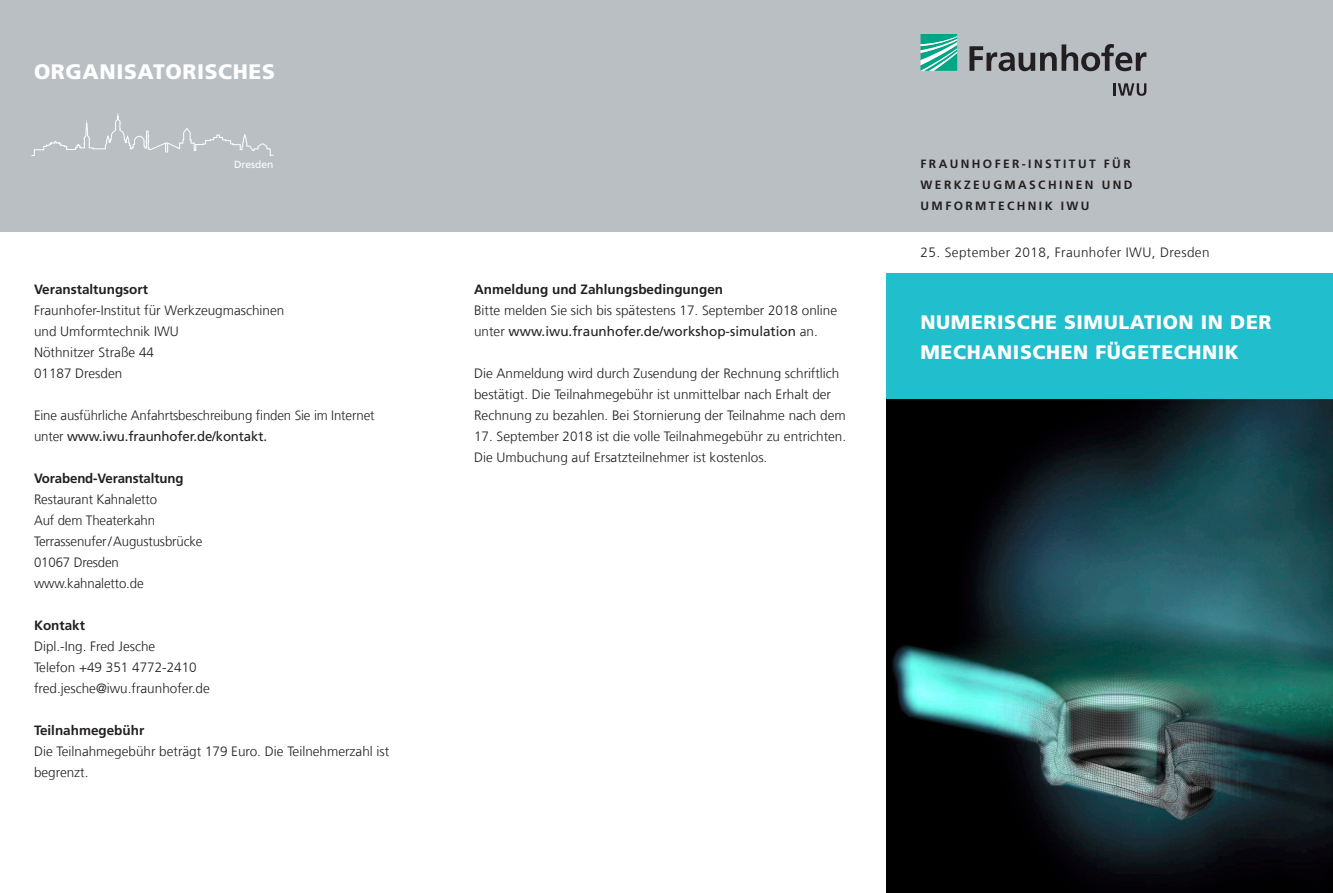
<style>
.page{position:relative;width:1333px;height:893px;background:#fff}
.page>*{position:absolute;margin:0;border:0;box-sizing:border-box;transform-origin:0 0}
._12_Überschrift_im_B{font:900 21px "Frutiger LT Com";letter-spacing:.03em;color:#fff}
._03_Standardüberschr{font:900 19.5px/30px "Frutiger LT Com";letter-spacing:.03em;color:#fff}
._06_Fließtext{font:300 13.5px/21px "Frutiger LT Com";color:#231f20}
._06_Fließtext-2{font:700 13.5px "Frutiger LT Com";color:#231f20}
._07_Zwischenüberschr{font:300 13.5px "Frutiger LT Com";letter-spacing:.03em;color:#231f20}
._10_Institutsname{font:700 12px/21px "Frutiger LT Com";letter-spacing:.2em;color:#231f20}
.t1{font:10.2px "Frutiger LT Com";color:#fff}
.s1{font-weight:400}
</style>
<div class="page">
<div style="left:0;top:0;width:1333px;height:231px;background:#babfc3"></div>
<img style="left:887px;top:399px;width:446px;height:494px">
<svg style="left:921px;top:34px;width:36px;height:37px"></svg>
<svg style="left:970px;top:44px;width:176px;height:27px"></svg>
<svg style="left:1113px;top:83px;width:33px;height:13px"></svg>
<div style="left:887px;top:273px;width:446px;height:126px;background:#21bece"></div>
<svg style="left:31px;top:113px;width:243px;height:43px"></svg>
<p class="_12_Überschrift_im_B" style="left:34px;top:59px;width:242px">ORGANISATORISCHES</p>
<p class="t1" style="left:234px;top:159px;width:41px">Dresden</p>
<p class="_06_Fließtext-2" style="left:34px;top:281px;width:116px">Veranstaltungsort</p>
<p class="_06_Fließtext" style="left:34px;top:300px;width:252px">Fraunhofer-Institut für Werkzeugmaschinen</p>
<p class="_06_Fließtext" style="left:34px;top:321px;width:146px">und Umformtechnik IWU</p>
<p class="_06_Fließtext" style="left:34px;top:342px;width:122px">Nöthnitzer Straße 44</p>
<p class="_06_Fließtext" style="left:34px;top:363px;width:90px">01187 Dresden</p>
<p class="_06_Fließtext" style="left:34px;top:405px;width:342px">Eine ausführliche Anfahrtsbeschreibung finden Sie im Internet unter <span class="s1">www.iwu.fraunhofer.de/kontakt.</span></p>
<p class="_06_Fließtext-2" style="left:34px;top:470px;width:151px">Vorabend-Veranstaltung</p>
<p class="_06_Fließtext" style="left:34px;top:489px;width:125px">Restaurant Kahnaletto</p>
<p class="_06_Fließtext" style="left:34px;top:510px;width:123px">Auf dem Theaterkahn</p>
<p class="_06_Fließtext" style="left:34px;top:531px;width:170px">Terrassenufer/Augustusbrücke</p>
<p class="_06_Fließtext" style="left:34px;top:552px;width:86px">01067 Dresden</p>
<p class="_06_Fließtext" style="left:34px;top:573px;width:111px">www.kahnaletto.de</p>
<p class="_06_Fließtext-2" style="left:34px;top:617px;width:53px">Kontakt</p>
<p class="_06_Fließtext" style="left:34px;top:636px;width:123px">Dipl.-Ing. Fred Jesche</p>
<p class="_06_Fließtext" style="left:34px;top:657px;width:164px">Telefon +49 351 4772-2410</p>
<p class="_06_Fließtext" style="left:34px;top:678px;width:177px">fred.jesche@iwu.fraunhofer.de</p>
<p class="_06_Fließtext-2" style="left:34px;top:722px;width:112px">Teilnahmegebühr</p>
<p class="_06_Fließtext" style="left:34px;top:741px;width:357px">Die Teilnahmegebühr beträgt 179 Euro. Die Teilnehmerzahl ist begrenzt.</p>
<p class="_06_Fließtext-2" style="left:474px;top:281px;width:251px">Anmeldung und Zahlungsbedingungen</p>
<p class="_06_Fließtext" style="left:474px;top:300px;width:365px">Bitte melden Sie sich bis spätestens 17. September 2018 online unter <span class="s1">www.iwu.fraunhofer.de/workshop-simulation</span> an.</p>
<p class="_06_Fließtext" style="left:474px;top:363px;width:373px">Die Anmeldung wird durch Zusendung der Rechnung schriftlich bestätigt. Die Teilnahmegebühr ist unmittelbar nach Erhalt der<br>Rechnung zu bezahlen. Bei Stornierung der Teilnahme nach dem</p>
<p class="_06_Fließtext" style="left:474px;top:426px;width:374px">17. September 2018 ist die volle Teilnahmegebühr zu entrichten.<br>Die Umbuchung auf Ersatzteilnehmer ist kostenlos.</p>
<p class="_10_Institutsname" style="left:921px;top:153px;width:214px">FRAUNHOFER-INSTITUT FÜR<br>WERKZEUGMASCHINEN UND<br>UMFORMTECHNIK IWU</p>
<p class="_07_Zwischenüberschr" style="left:921px;top:245px;width:291px">25. September 2018, Fraunhofer IWU, Dresden</p>
<p class="_03_Standardüberschr" style="left:921px;top:307px;width:352px">NUMERISCHE SIMULATION IN DER<br>MECHANISCHEN FÜGETECHNIK</p>
</div>
